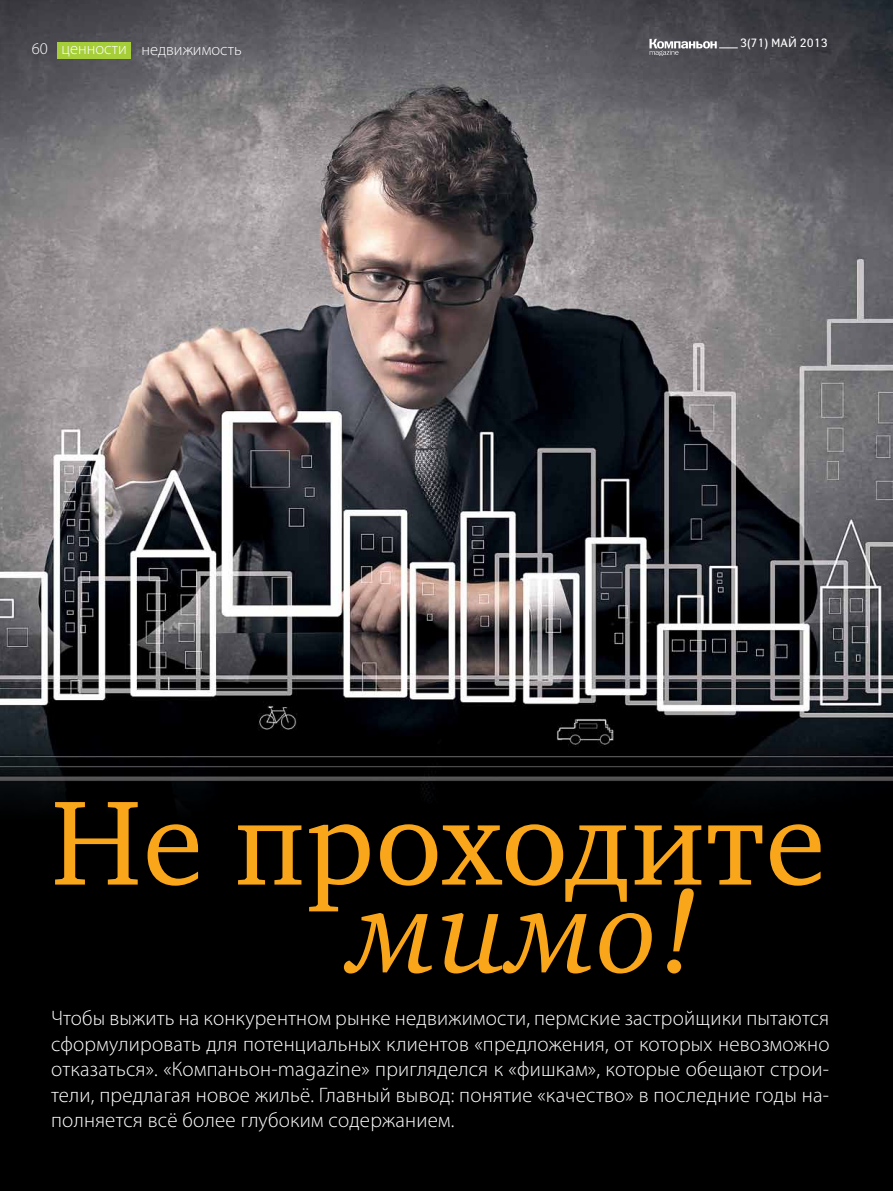
<style>
.page{position:relative;width:893px;height:1191px;background:#000}
.page>*{position:absolute;margin:0;border:0;box-sizing:border-box;transform-origin:0 0}
.t1{font:123px "Charter ITC";letter-spacing:.01em;color:#faa61a}
.t2{font:italic 123px "Charter ITC";color:#faa61a}
.t3{font:300 21px/25.5px "Myriad Pro";letter-spacing:.01em;color:#fff;text-align:justify}
.t4{font:300 16.5px "Myriad Pro";color:#fff}
.t5{font:12px "Yanus";color:#fff}
</style>
<div class="page">
<img style="left:0;top:0;width:893px;height:805px">
<div style="left:57px;top:42px;width:74px;height:17px;background:#a6ce39"></div>
<svg style="left:649px;top:39px;width:89px;height:17px;background:#78777b"></svg>
<p class="t4" style="left:32px;top:39px;width:18px">60</p>
<p class="t4" style="left:141px;top:40px;width:102px">недвижимость</p>
<p class="t4" style="left:62px;top:39px;width:67px">ценности</p>
<p class="t5" style="left:740px;top:36px;width:89px">3(71) МАЙ 2013</p>
<h1 class="t1" style="left:51px;top:765px;width:776px">Не проходите</h1>
<h1 class="t2" style="left:350px;top:854px;width:353px">мимо!</h1>
<p class="t3" style="left:51px;top:1005px;width:780px">Чтобы выжить на конкурентном рынке недвижимости, пермские застройщики пытаются сформулировать для потенциальных клиентов «предложения, от которых невозможно отказаться». «Компаньон-magazine» пригляделся к «фишкам», которые обещают строи&shy;тели, предлагая новое жильё. Главный вывод: понятие «качество» в последние годы на&shy;полняется всё более глубоким содержанием.</p>
</div>
